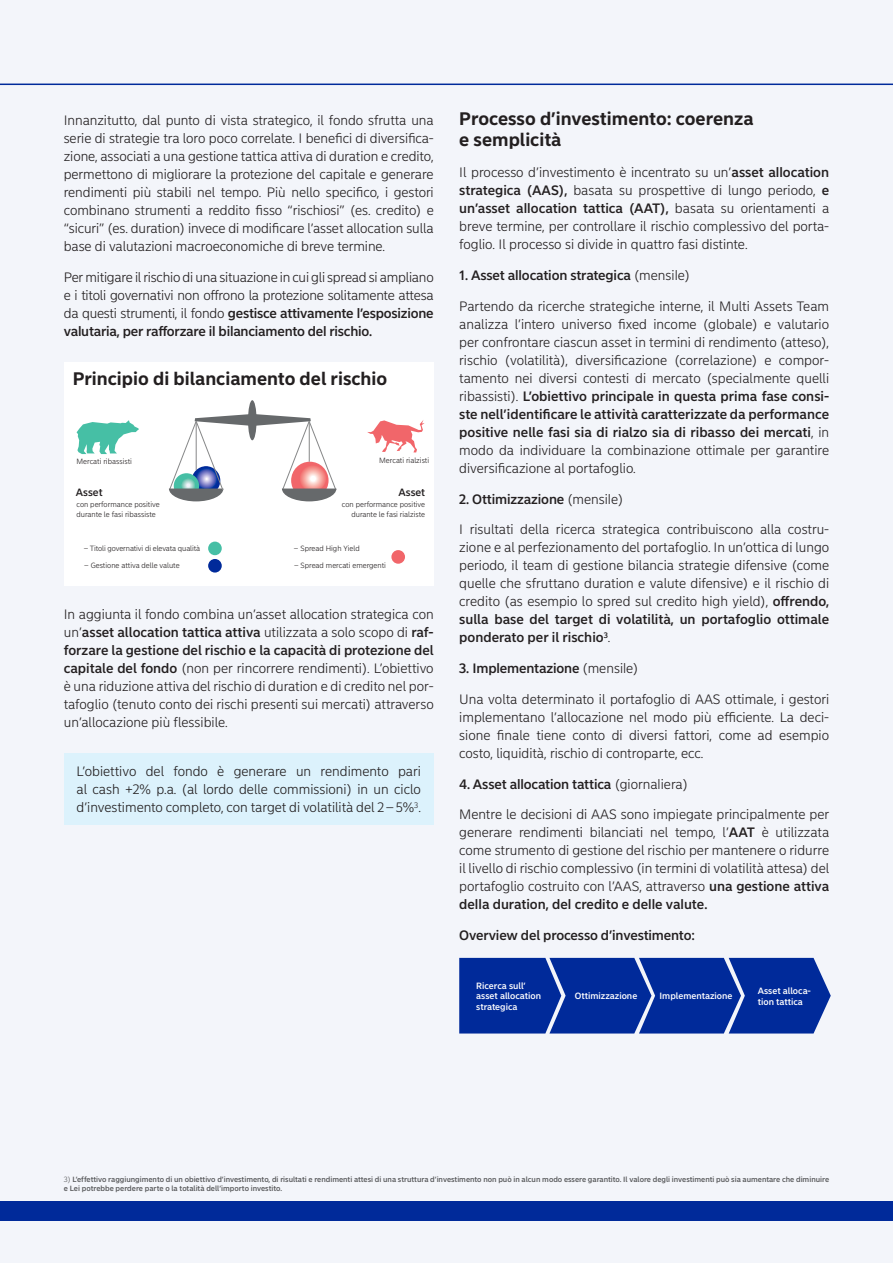
<style>
.page{position:relative;width:893px;height:1263px;background:#f3f5fa}
.page>*{position:absolute;margin:0;border:0;box-sizing:border-box;transform-origin:0 0}
.Headlines_Sans_Small{font:700 18px/21px "Nordea Sans Small";color:#231f20}
.body_text_Sans_Small{font:300 13.5px/18px "Nordea Sans Small";color:#231f20;text-align:justify}
.body_text_Sans_Small-2{font:500 13.5px "Nordea Sans Small";letter-spacing:-.01em;color:#231f20}
.Paragraph{font:500 13.5px "Nordea Sans Small";letter-spacing:-.01em;color:#231f20}
.t1{font:500 10.5px "Nordea Sans Small";color:#231f20}
.t2{font:500 9px/10.8px "Nordea Sans Small";color:#fff}
.footnotes_Sans_Small{font:500 7.5px/9px "Nordea Sans Small";color:#57585a}
.t3{font:300 7.5px/10.5px "Nordea Sans Small";color:#231f20}
.s1{font-weight:500}
.s2{font-weight:300}
</style>
<div class="page">
<div style="left:64px;top:362px;width:370px;height:223px;background:#fff"></div>
<svg style="left:367px;top:420px;width:57px;height:32px"></svg>
<svg style="left:77px;top:420px;width:62px;height:34px"></svg>
<div style="left:208px;top:559px;width:14px;height:13px;background:#002a9a;border-radius:50%"></div>
<div style="left:208px;top:542px;width:14px;height:13px;background:#46bfa5;border-radius:50%"></div>
<div style="left:391px;top:550px;width:14px;height:14px;background:#f1666a;border-radius:50%"></div>
<div style="left:248px;top:400px;width:9px;height:40px;background:#66696b;border-radius:50%"></div>
<svg style="left:169px;top:414px;width:167px;height:87px"></svg>
<div style="left:64px;top:753px;width:370px;height:72px;background:#dcf2fc"></div>
<svg style="left:459px;top:958px;width:372px;height:75px;background:#0d359f"></svg>
<hr style="left:0;top:84px;width:893px;height:1px;background:#002a9a">
<div style="left:0;top:1201px;width:893px;height:19px;background:#002a9a"></div>
<p class="body_text_Sans_Small" style="left:64px;top:112px;width:371px">Innanzitutto, dal punto di vista strategico, il fondo sfrutta una serie di strategie tra loro poco correlate. I benefici di diversifica&shy;zione, associati a una gestione tattica attiva di duration e credito, permettono di migliorare la protezione del capitale e generare rendimenti più stabili nel tempo. Più nello specifico, i gestori combinano strumenti a reddito fisso “rischiosi” (es. credito) e “sicuri” (es. duration) invece di modificare l’asset allocation sulla base di valutazioni macroeconomiche di breve termine.</p>
<p class="body_text_Sans_Small" style="left:64px;top:269px;width:371px">Per mitigare il rischio di una situazione in cui gli spread si ampliano e i titoli governativi non offrono la protezione solitamente attesa da questi strumenti, il fondo <span class="s1">gestisce attivamente l’esposizione valutaria, per rafforzare il bilanciamento del rischio.</span></p>
<p class="Headlines_Sans_Small" style="left:73px;top:368px;width:316px">Principio di bilanciamento del rischio</p>
<p class="t3" style="left:76px;top:456px;width:57px">Mercati ribassisti</p>
<p class="t3" style="left:379px;top:455px;width:51px">Mercati rialzisti</p>
<p class="t1" style="left:76px;top:486px;width:28px">Asset</p>
<p class="t3" style="left:77px;top:499px;width:85px">con performance positive durante le fasi ribassiste</p>
<p class="t3" style="left:84px;top:543px;width:118px">– Titoli governativi di elevata qualità</p>
<p class="t3" style="left:84px;top:560px;width:97px">– Gestione attiva delle valute</p>
<p class="t1" style="left:398px;top:486px;width:28px">Asset</p>
<p class="t3" style="left:342px;top:499px;width:85px;text-align:right">con performance positive durante le fasi rialziste</p>
<p class="t3" style="left:294px;top:543px;width:67px">– Spread High Yield</p>
<p class="t3" style="left:294px;top:560px;width:93px">– Spread mercati emergenti</p>
<p class="body_text_Sans_Small" style="left:64px;top:605px;width:371px">In aggiunta il fondo combina un’asset allocation strategica con un’<span class="s1">asset allocation tattica attiva</span> utilizzata a solo scopo di <span class="s1">raf&shy;forzare la gestione del rischio e la capacità di protezione del capitale del fondo</span> (non per rincorrere rendimenti). L’obiettivo è una riduzione attiva del rischio di duration e di credito nel por&shy;tafoglio (tenuto conto dei rischi presenti sui mercati) attraverso un’allocazione più flessibile.</p>
<p class="body_text_Sans_Small" style="left:77px;top:763px;width:346px">L’obiettivo del fondo è generare un rendimento pari al cash +2% p.a. (al lordo delle commissioni) in un ciclo d’investimento completo, con target di volatilità del 2–5%<sup>3</sup>.</p>
<p class="Headlines_Sans_Small" style="left:459px;top:109px;width:296px">Processo d’investimento: coerenza e semplicità</p>
<p class="body_text_Sans_Small" style="left:459px;top:164px;width:371px">Il processo d’investimento è incentrato su un’<span class="s1">asset allocation strategica (AAS),</span> basata su prospettive di lungo periodo, <span class="s1">e un’asset allocation tattica (AAT),</span> basata su orientamenti a breve termine, per controllare il rischio complessivo del porta&shy;foglio. Il processo si divide in quattro fasi distinte.</p>
<p class="body_text_Sans_Small-2" style="left:459px;top:267px;width:232px">1. Asset allocation strategica <span class="s2">(mensile)</span></p>
<p class="body_text_Sans_Small" style="left:459px;top:297px;width:371px">Partendo da ricerche strategiche interne, il Multi Assets Team analizza l’intero universo fixed income (globale) e valutario per confrontare ciascun asset in termini di rendimento (atteso), rischio (volatilità), diversificazione (correlazione) e compor&shy;tamento nei diversi contesti di mercato (specialmente quelli ribassisti). <span class="s1">L’obiettivo principale in questa prima fase consi&shy;ste nell’identificare le attività caratterizzate da performance positive nelle fasi sia di rialzo sia di ribasso dei mercati</span>, in modo da individuare la combinazione ottimale per garantire diversificazione al portafoglio.</p>
<p class="body_text_Sans_Small-2" style="left:459px;top:490px;width:165px">2. Ottimizzazione <span class="s2">(mensile)</span></p>
<p class="body_text_Sans_Small" style="left:459px;top:521px;width:371px">I risultati della ricerca strategica contribuiscono alla costru&shy;zione e al perfezionamento del portafoglio. In un’ottica di lungo periodo, il team di gestione bilancia strategie difensive (come quelle che sfruttano duration e valute difensive) e il rischio di credito (as esempio lo spred sul credito high yield), <span class="s1">offrendo, sulla base del target di volatilità, un portafoglio ottimale ponderato per il rischio</span><sup>3</sup>.</p>
<p class="body_text_Sans_Small-2" style="left:459px;top:660px;width:181px">3. Implementazione <span class="s2">(mensile)</span></p>
<p class="body_text_Sans_Small" style="left:459px;top:690px;width:371px">Una volta determinato il portafoglio di AAS ottimale, i gestori implementano l’allocazione nel modo più efficiente. La deci&shy;sione finale tiene conto di diversi fattori, come ad esempio costo, liquidità, rischio di controparte, ecc.</p>
<p class="body_text_Sans_Small-2" style="left:459px;top:775px;width:230px">4. Asset allocation tattica <span class="s2">(giornaliera)</span></p>
<p class="body_text_Sans_Small" style="left:459px;top:806px;width:371px">Mentre le decisioni di AAS sono impiegate principalmente per generare rendimenti bilanciati nel tempo, l’<span class="s1">AAT</span> è utilizzata come strumento di gestione del rischio per mantenere o ridurre il livello di rischio complessivo (in termini di volatilità attesa) del portafoglio costruito con l’AAS, attraverso <span class="s1">una gestione attiva della duration, del credito e delle valute.</span></p>
<p class="Paragraph" style="left:459px;top:927px;width:237px">Overview del processo d’investimento:</p>
<p class="t2" style="left:476px;top:980px;width:66px">Ricerca sull’ asset allocation strategica</p>
<p class="t2" style="left:575px;top:991px;width:64px">Ottimizzazione</p>
<p class="t2" style="left:659px;top:990px;width:74px">Implementazione</p>
<p class="t2" style="left:758px;top:985px;width:55px">Asset alloca&shy;tion tattica</p>
<p class="footnotes_Sans_Small" style="left:64px;top:1174px;width:767px"><span class="s2">3)</span> L’effettivo raggiungimento di un obiettivo d’investimento, di risultati e rendimenti attesi di una struttura d’investimento non può in alcun modo essere garantito. Il valore degli investimenti può sia aumentare che diminuire e Lei potrebbe perdere parte o la totalità dell’importo investito.</p>
</div>
